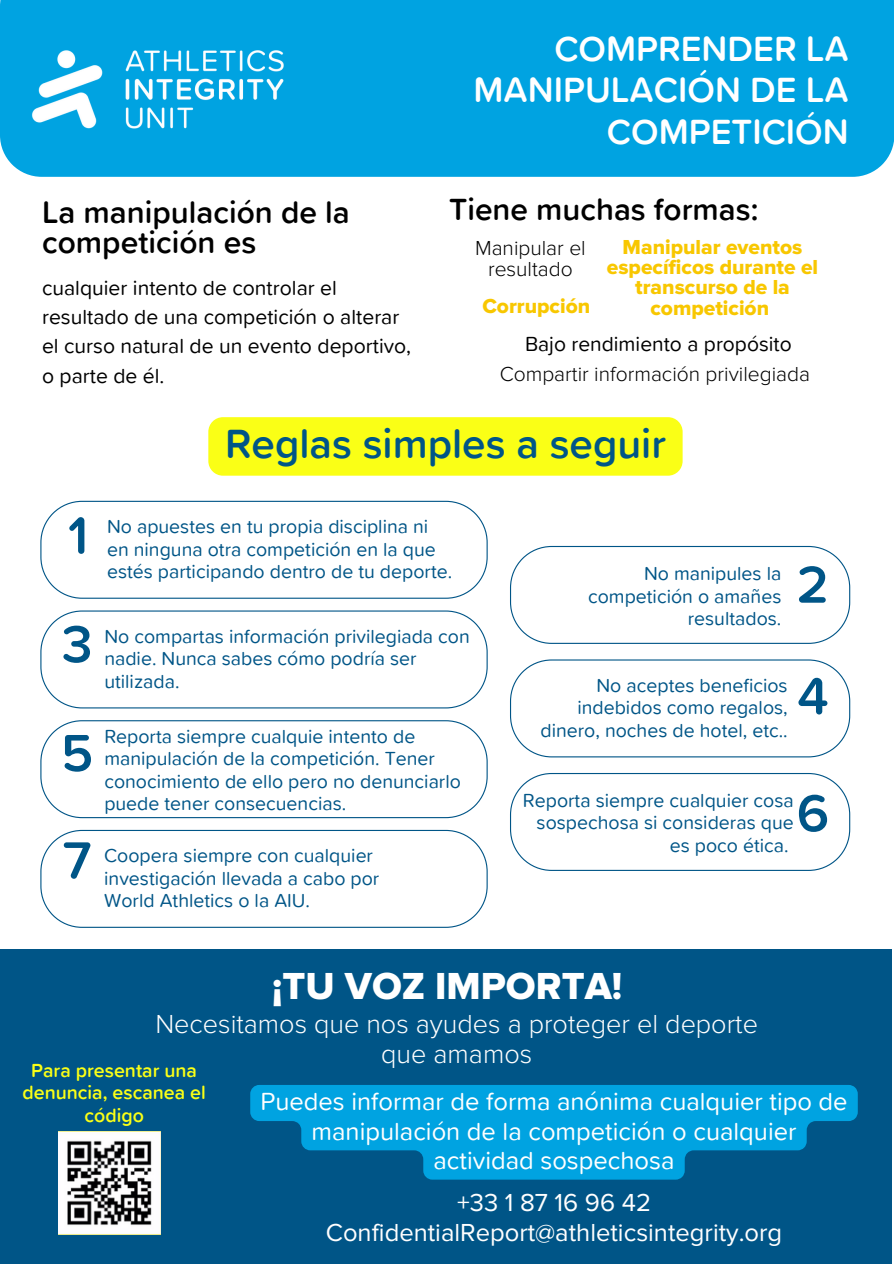
<style>
.page{position:relative;width:894px;height:1264px;background:#fff}
.page>*{position:absolute;margin:0;border:0;box-sizing:border-box;transform-origin:0 0}
.t1{font:600 54px "Proxima Soft";color:#005587}
.t2{font:600 42px "Proxima Soft";color:#005587}
.t3{font:39px "Proxima Nova Extrabld";color:#fff}
.t4{font:600 36px/41.7px "Proxima Soft";color:#fff;text-align:right}
.t5{font:600 31.65px/30.5px "Proxima Soft";color:#000}
.t6{font:600 31.5px "Proxima Soft";color:#000}
.t7{font:300 27px/30.5px "Proxima Nova";color:#fff;text-align:center}
.t8{font:25.5px/29.2px "Proxima Soft";color:#fff;text-align:center}
.t9{font:25.5px "Proxima Nova";color:#fff}
.t10{font:21.15px/29.2px "Proxima Soft";color:#000}
.t11{font:21px/20.2px "Proxima Nova Extrabld";color:#f8c700;text-align:center}
.t12{font:300 21px/20.2px "Proxima Nova";color:#000;text-align:center}
.t13{font:21px "Proxima Soft";color:#000}
.t14{font:19.5px/22.5px "Proxima Soft";color:#005587}
.t15{font:600 19.5px/22.5px "Proxima Soft";color:#faff16;text-align:center}
</style>
<div class="page">
<div style="left:0;top:0;width:893px;height:177px;background:#00a3e1"></div>
<img style="left:0;top:20px;width:316px;height:139px">
<svg style="left:40px;top:501px;width:447px;height:97px"></svg>
<svg style="left:40px;top:610px;width:447px;height:98px"></svg>
<svg style="left:40px;top:720px;width:447px;height:98px"></svg>
<svg style="left:40px;top:829px;width:447px;height:98px"></svg>
<svg style="left:510px;top:546px;width:340px;height:98px"></svg>
<svg style="left:510px;top:659px;width:340px;height:98px"></svg>
<svg style="left:510px;top:773px;width:340px;height:98px"></svg>
<div style="left:0;top:949px;width:890px;height:314px;background:#005587"></div>
<img style="left:59px;top:1131px;width:101px;height:103px">
<div style="left:208px;top:417px;width:474px;height:58px;background:#faff16;border-radius:15px"></div>
<svg style="left:250px;top:1085px;width:607px;height:94px;fill:#00a3e1"></svg>
<p class="t5" style="left:42px;top:198px;width:309px">La manipulación de la competición es</p>
<p class="t10" style="left:42px;top:274px;width:370px">cualquier intento de controlar el resultado de una competición o alterar el curso natural de un evento deportivo, o parte de él.</p>
<p class="t4" style="left:473px;top:29px;width:377px">COMPRENDER LA<br>MANIPULACIÓN DE LA<br>COMPETICIÓN</p>
<p class="t6" style="left:449px;top:195px;width:310px">Tiene muchas formas:</p>
<p class="t12" style="left:475px;top:239px;width:112px">Manipular el resultado</p>
<p class="t11" style="left:606px;top:237px;width:213px">Manipular eventos específicos durante el transcurso de la competición</p>
<p class="t13" style="left:525px;top:334px;width:268px">Bajo rendimiento a propósito</p>
<p class="t11" style="left:482px;top:296px;width:109px">Corrupción</p>
<p class="t12" style="left:499px;top:364px;width:312px">Compartir información privilegiada</p>
<p class="t2" style="left:225px;top:425px;width:442px">Reglas simples a seguir</p>
<p class="t1" style="left:68px;top:511px;width:22px">1</p>
<p class="t14" style="left:107px;top:516px;width:346px">No apuestes en tu propia disciplina ni en ninguna otra competición en la que estés participando dentro de tu deporte.</p>
<p class="t1" style="left:61px;top:619px;width:33px">3</p>
<p class="t14" style="left:104px;top:625px;width:367px">No compartas información privilegiada con nadie. Nunca sabes cómo podría ser utilizada.</p>
<p class="t1" style="left:61px;top:728px;width:34px">5</p>
<p class="t1" style="left:63px;top:835px;width:30px">7</p>
<p class="t14" style="left:104px;top:726px;width:358px">Reporta siempre cualquie intento de manipulación de la competición. Tener conocimiento de ello pero no denunciarlo puede tener consecuencias.</p>
<p class="t14" style="left:104px;top:845px;width:276px">Coopera siempre con cualquier investigación llevada a cabo por<br>World Athletics o la AIU.</p>
<p class="t14" style="left:588px;top:563px;width:195px;text-align:right">No manipules la competición o amañes resultados.</p>
<p class="t1" style="left:796px;top:560px;width:33px">2</p>
<p class="t14" style="left:540px;top:675px;width:249px;text-align:right">No aceptes beneficios indebidos como regalos, dinero, noches de hotel, etc..</p>
<p class="t1" style="left:797px;top:671px;width:33px">4</p>
<p class="t14" style="left:522px;top:790px;width:272px;text-align:right">Reporta siempre cualquier cosa sospechosa si consideras que es poco ética.</p>
<p class="t1" style="left:796px;top:788px;width:34px">6</p>
<p class="t3" style="left:272px;top:963px;width:352px">¡TU VOZ IMPORTA!</p>
<p class="t7" style="left:155px;top:1009px;width:604px">Necesitamos que nos ayudes a proteger el deporte que amamos</p>
<p class="t15" style="left:22px;top:1059px;width:185px">Para presentar una denuncia, escanea el código</p>
<p class="t8" style="left:260px;top:1088px;width:588px">Puedes informar de forma anónima cualquier tipo de manipulación de la competición o cualquier actividad sospechosa</p>
<p class="t9" style="left:457px;top:1187px;width:195px">+33 1 87 16 96 42</p>
<p class="t9" style="left:326px;top:1216px;width:458px">ConfidentialReport@athleticsintegrity.org</p>
</div>
